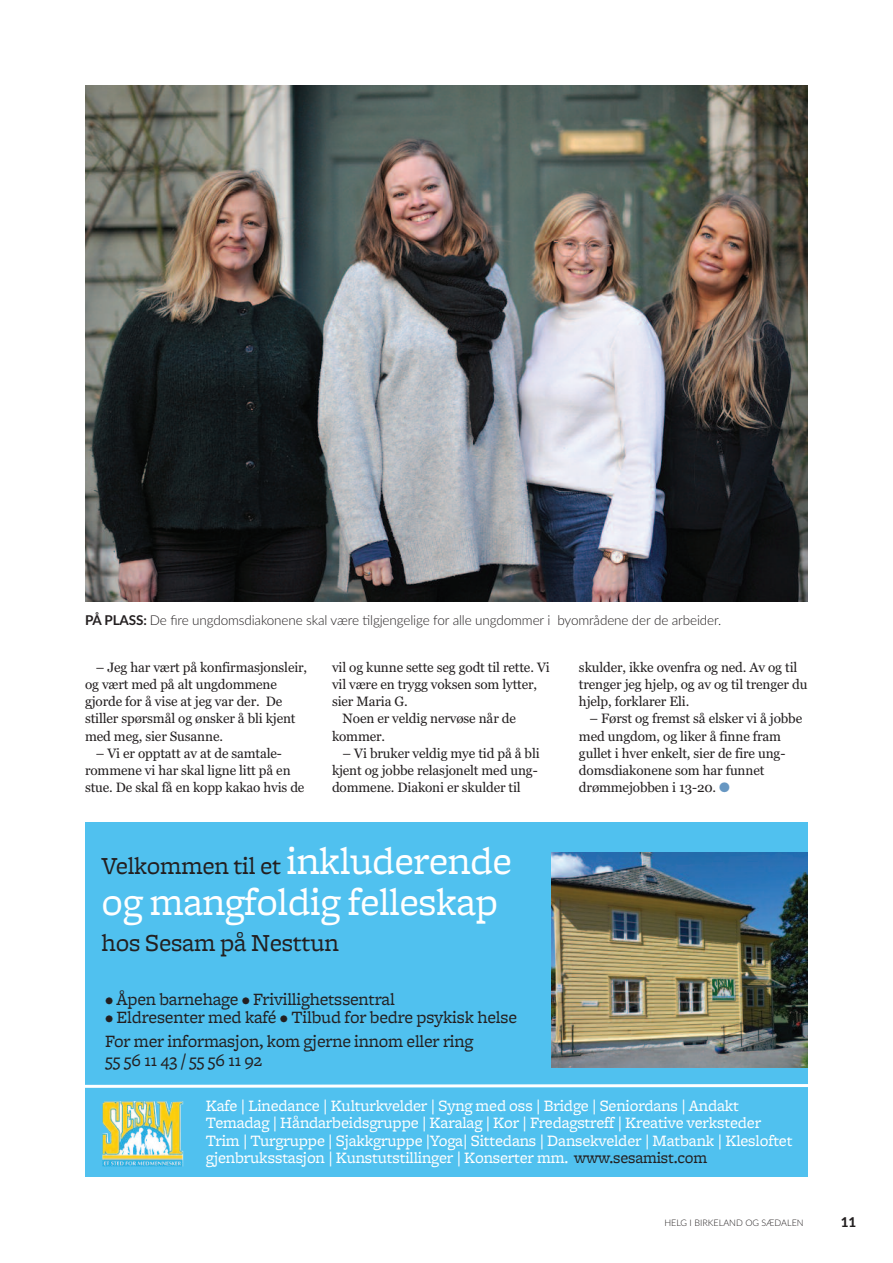
<style>
.page{position:relative;width:893px;height:1263px;background:#fff}
.page>*{position:absolute;margin:0;border:0;box-sizing:border-box;transform-origin:0 0}
.t1{font:40.5px "Freight Micro";letter-spacing:-.01em;color:#fff}
.t2{font:25.5px "Freight Micro";letter-spacing:-.01em;color:#231f20}
.t3{font:18px/23.9px "Freight Micro";letter-spacing:-.01em;color:#231f20}
.t4{font:16.5px/17.1px "Freight Micro";letter-spacing:-.01em;color:#fff}
.t5{font:13.5px/17.2px "Georgia";letter-spacing:-.01em;color:#231f20}
.t6{font:300 13.5px "Lato";letter-spacing:-.01em;color:#231f20}
.t7{font:800 13.5px "Lato";color:#231f20}
.t8{font:300 9px "Lato";color:#231f20}
.s1{font-weight:700}
.s2{color:#6797c2}
.s3{font-size:40.5px;color:#fff}
.s4{color:#231f20}
</style>
<div class="page">
<img style="left:85px;top:85px;width:722px;height:516px">
<div style="left:85px;top:822px;width:723px;height:355px;background:#50c1ef"></div>
<img style="left:102px;top:1101px;width:81px;height:65px">
<img style="left:551px;top:852px;width:257px;height:215px">
<svg style="left:85px;top:1084px;width:723px;height:4px;background:#d3effa"></svg>
<p class="t6" style="left:85px;top:612px;width:638px"><span class="s1">PÅ PLASS:</span> De fire ungdomsdiakonene skal være tilgjengelige for alle ungdommer i byområdene der de arbeider.</p>
<p class="t5" style="left:85px;top:658px;width:224px;text-indent:11px">– Jeg har vært på konfirmasjonsleir, og vært med på alt ungdommene gjorde for å vise at jeg var der. De stiller spørsmål og ønsker å bli kjent med meg, sier Susanne.</p>
<p class="t5" style="left:85px;top:745px;width:221px;text-indent:11px">– Vi er opptatt av at de samtale&shy;rommene vi har skal ligne litt på en stue. De skal få en kopp kakao hvis de</p>
<p class="t5" style="left:332px;top:658px;width:219px">vil og kunne sette seg godt til rette. Vi</p>
<p class="t5" style="left:332px;top:676px;width:207px">vil være en trygg voksen som lytter,</p>
<p class="t5" style="left:332px;top:693px;width:77px">sier Maria G.</p>
<p class="t5" style="left:343px;top:710px;width:175px">Noen er veldig nervøse når de</p>
<p class="t5" style="left:332px;top:727px;width:55px">kommer.</p>
<p class="t5" style="left:332px;top:745px;width:209px;text-indent:11px">– Vi bruker veldig mye tid på å bli kjent og jobbe relasjonelt med ung&shy;dommene. Diakoni er skulder til</p>
<p class="t5" style="left:579px;top:658px;width:230px">skulder, ikke ovenfra og ned. Av og til trenger jeg hjelp, og av og til trenger du hjelp, forklarer Eli.</p>
<p class="t5" style="left:579px;top:710px;width:225px;text-indent:11px">– Først og fremst så elsker vi å jobbe med ungdom, og liker å finne fram gullet i hver enkelt, sier de fire ung&shy;domsdiakonene som har funnet drømmejobben i 13-20. <span class="s2">●</span></p>
<h2 class="t2" style="left:102px;top:851px;width:412px">Velkommen til et <span class="s3">inkluderende</span></h2>
<h1 class="t1" style="left:102px;top:880px;width:398px">og mangfoldig felleskap</h1>
<h2 class="t2" style="left:102px;top:929px;width:239px">hos Sesam på Nesttun</h2>
<h3 class="t3" style="left:105px;top:988px;width:291px">• Åpen barnehage • Frivillighetssentral</h3>
<h3 class="t3" style="left:105px;top:1006px;width:413px">• Eldresenter med kafé • Tilbud for bedre psykisk helse<br>For mer informasjon, kom gjerne innom eller ring</h3>
<h3 class="t3" style="left:105px;top:1049px;width:159px">55561143/55561192</h3>
<p class="t4" style="left:206px;top:1098px;width:588px">Kafe | Linedance | Kulturkvelder | Syng med oss | Bridge | Seniordans | Andakt Temadag | Håndarbeidsgruppe | Karalag | Kor | Fredagstreff | Kreative verksteder Trim | Turgruppe | Sjakkgruppe |Yoga| Sittedans | Dansekvelder | Matbank | Klesloftet gjenbruksstasjon | Kunstutstillinger | Konserter mm. <span class="s4">www.sesamist.com</span></p>
<p class="t8" style="left:664px;top:1218px;width:141px">HELG I BIRKELAND OG SÆDALEN</p>
<p class="t7" style="left:841px;top:1214px;width:17px">11</p>
</div>
